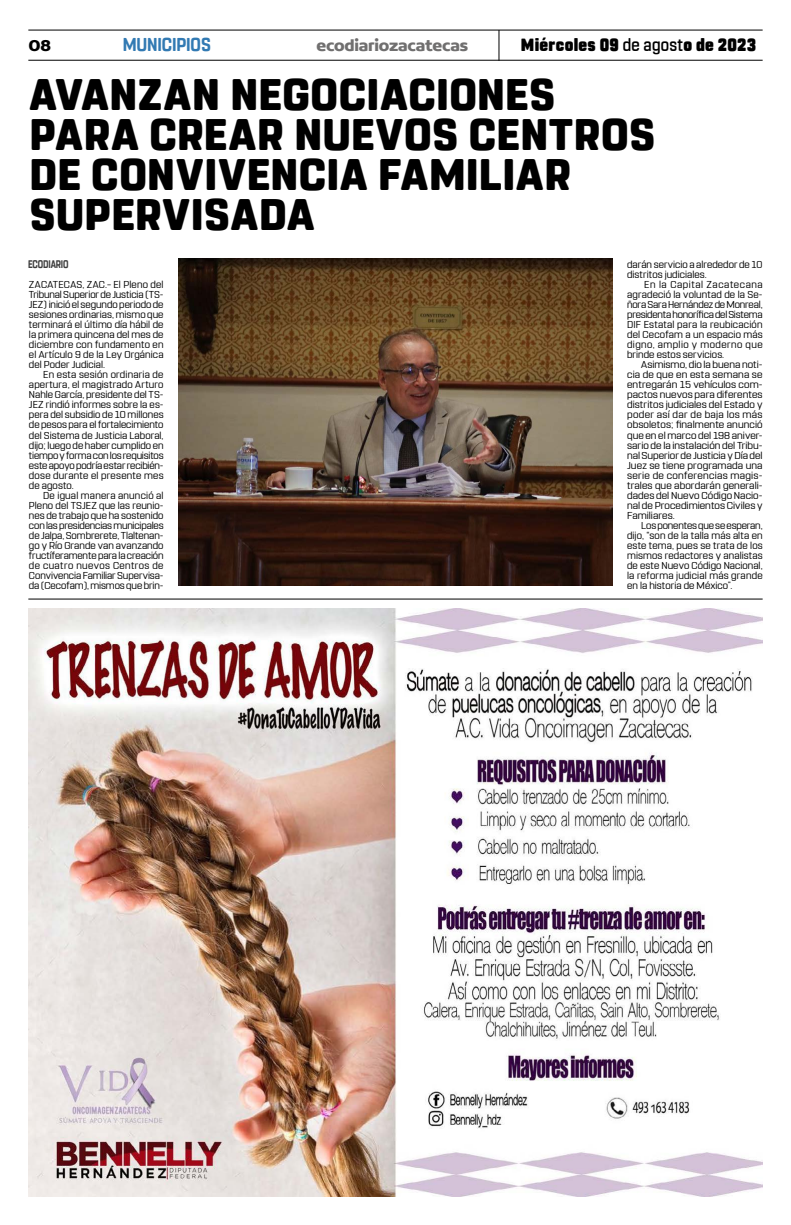
<style>
.page{position:relative;width:791px;height:1225px;background:#fff}
.page>*{position:absolute;margin:0;border:0;box-sizing:border-box;transform-origin:0 0}
.t1{font:800 44px/40px "Rohn Rounded";letter-spacing:.01em;color:#000}
.t2{font:700 18.6px "Rohn Rounded";letter-spacing:-.01em;color:#327ab3;scale:.91 1}
.t3{font:900 17.6px "Rohn Rounded";letter-spacing:.02em;color:#000;scale:.91 1}
.t4{font:700 16.9px "Concord";letter-spacing:-.01em;color:#706f6f}
.t5{font:700 16.9px "Concord";color:#000}
.t6{font:700 11px "Rohn Rounded";letter-spacing:-.015em;color:#3d3d3d;scale:.8 1}
.t7{font:10px/10px "Rohn Rounded";letter-spacing:.005em;color:#000;text-align:justify;scale:1.04 1}
.t8{font:10px/10px "Rohn Rounded";letter-spacing:.005em;color:#000;text-align:justify;scale:1.07 1}
.s1{font-weight:500}
</style>
<div class="page">
<hr style="left:28px;top:30px;width:735px;height:1px;background:#000">
<hr style="left:28px;top:60px;width:735px;height:1px;background:#000">
<hr style="left:498px;top:30px;width:1px;height:31px;background:#000">
<img style="left:29px;top:608px;width:734px;height:588px">
<hr style="left:28px;top:598px;width:735px;height:1px;background:#000">
<img style="left:178px;top:258px;width:435px;height:328px">
<h3 class="t5" style="left:28px;top:35px;width:24px">08</h3>
<h2 class="t2" style="left:123px;top:34px;width:98px">MUNICIPIOS</h2>
<h3 class="t4" style="left:316px;top:35px;width:153px">ecodiariozacatecas</h3>
<h3 class="t3" style="left:521px;top:34px;width:260px">Miércoles 09 <span class="s1">de agost</span>o de 2023</h3>
<h1 class="t1" style="left:30px;top:75px;width:627px">AVANZAN NEGOCIACIONES<br>PARA CREAR NUEVOS CENTROS<br>DE CONVIVENCIA FAMILIAR<br>SUPERVISADA</h1>
<p class="t6" style="left:28px;top:258px;width:52px">ECODIARIO</p>
<p class="t7" style="left:627px;top:260px;width:132px">darán servicio a alrededor de 10 distritos judiciales.</p>
<p class="t7" style="left:627px;top:280px;width:132px;text-indent:17px">En la Capital Zacatecana agradeció la voluntad de la Se&shy;ñora Sara Hernández de Monreal, presidenta honorífica del Sistema DIF Estatal para la reubicación del Cecofam a un espacio más digno, amplio y moderno que brinde estos servicios.</p>
<p class="t8" style="left:627px;top:360px;width:128px;text-indent:14px">Asimismo, dio la buena noti&shy;cia de que en esta semana se entregarán 15 vehículos com&shy;pactos nuevos para diferentes distritos judiciales del Estado y poder así dar de baja los más obsoletos; finalmente anunció que en el marco del 198 aniver&shy;sario de la instalación del Tribu&shy;nal Superior de Justicia y Día del Juez se tiene programada una serie de conferencias magis&shy;trales que abordarán generali&shy;dades del Nuevo Código Nacio&shy;nal de Procedimientos Civiles y Familiares.</p>
<p class="t7" style="left:627px;top:520px;width:132px;text-indent:14px">Los ponentes que se esperan, dijo, “son de la talla más alta en este tema, pues se trata de los mismos redactores y analistas de este Nuevo Código Nacional, la reforma judicial más grande en la historia de México”.</p>
<p class="t7" style="left:29px;top:280px;width:131px">ZACATECAS, ZAC.– El Pleno del Tribunal Superior de Justicia (TS-JEZ) inició el segundo periodo de sesiones ordinarias, mismo que terminará el último día hábil de la primera quincena del mes de diciembre con fundamento en el Artículo 9 de la Ley Orgánica del Poder Judicial.</p>
<p class="t7" style="left:29px;top:370px;width:131px;text-indent:14px">En esta sesión ordinaria de apertura, el magistrado Arturo Nahle García, presidente del TS-JEZ rindió informes sobre la es&shy;pera del subsidio de 10 millones de pesos para el fortalecimiento del Sistema de Justicia Laboral, dijo; luego de haber cumplido en tiempo y forma con los requisitos este apoyo podría estar recibién&shy;dose durante el presente mes de agosto.</p>
<p class="t7" style="left:29px;top:490px;width:131px;text-indent:14px">De igual manera anunció al Pleno del TSJEZ que las reunio&shy;nes de trabajo que ha sostenido con las presidencias municipales de Jalpa, Sombrerete, Tlaltenan&shy;go y Río Grande van avanzando fructíferamente para la creación de cuatro nuevos Centros de Convivencia Familiar Supervisa&shy;da (Cecofam), mismos que brin-</p>
</div>
